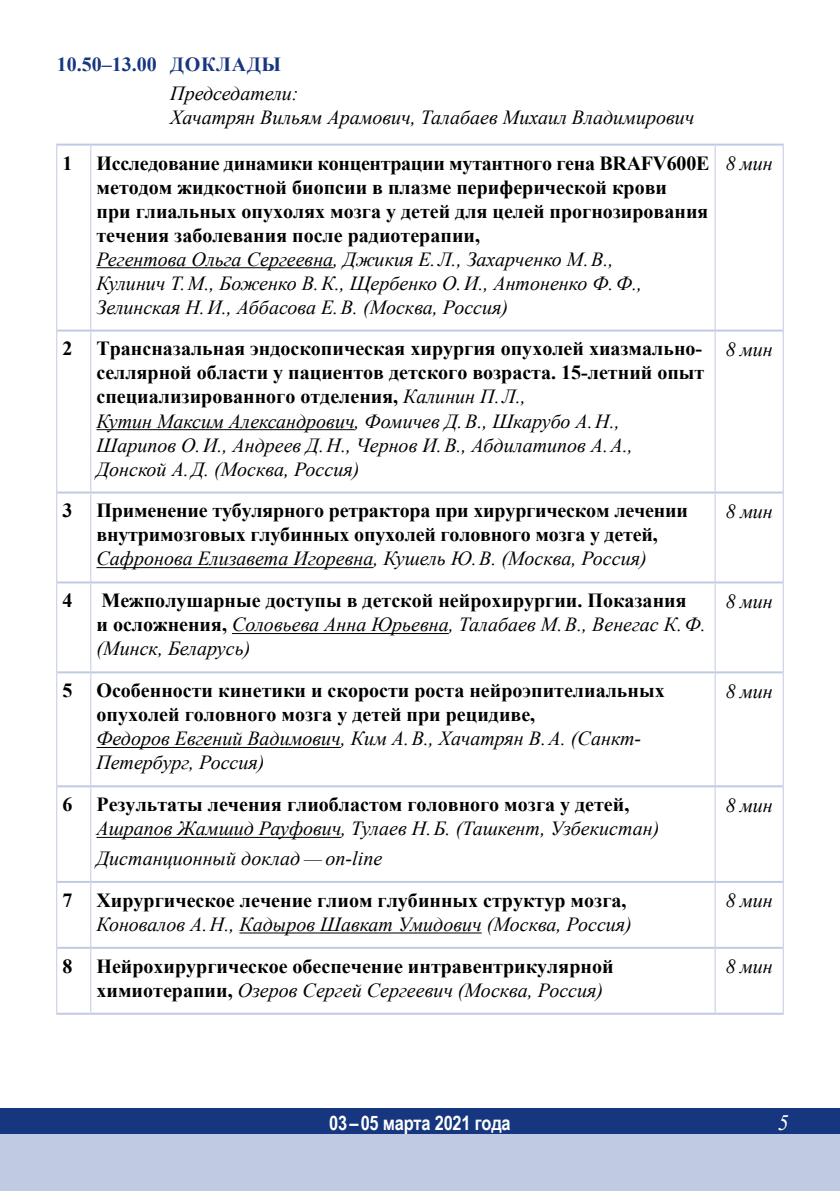
<style>
.page{position:relative;width:840px;height:1191px;background:#fff}
.page>*{position:absolute;margin:0;border:0;box-sizing:border-box;transform-origin:0 0}
.t1{font:italic 22px "Times New Roman";color:#fff}
.t2{font:700 20px/24px "Times New Roman";color:#000}
.t3{font:italic 20px/24px "Times New Roman";color:#000}
.t4{font:700 20px "Arial Narrow";letter-spacing:-.01em;color:#fff}
.t5{font:700 20px "Times New Roman";color:#16367f}
.s1{font-weight:400;font-style:italic}
</style>
<div class="page">
<div style="left:0;top:1108px;width:839px;height:26px;background:#16367f"></div>
<div style="left:0;top:1134px;width:839px;height:57px;background:#c0cae3"></div>
<hr style="left:56px;top:146px;width:1px;height:184px;background:#c0cae3">
<hr style="left:90px;top:146px;width:1px;height:183px;background:#c0cae3">
<hr style="left:714px;top:146px;width:1px;height:183px;background:#c0cae3">
<hr style="left:782px;top:146px;width:1px;height:184px;background:#c0cae3">
<hr style="left:56px;top:330px;width:1px;height:162px;background:#c0cae3">
<hr style="left:90px;top:331px;width:1px;height:160px;background:#c0cae3">
<hr style="left:714px;top:331px;width:1px;height:160px;background:#c0cae3">
<hr style="left:782px;top:330px;width:1px;height:162px;background:#c0cae3">
<hr style="left:56px;top:492px;width:1px;height:90px;background:#c0cae3">
<hr style="left:90px;top:493px;width:1px;height:88px;background:#c0cae3">
<hr style="left:714px;top:493px;width:1px;height:88px;background:#c0cae3">
<hr style="left:782px;top:492px;width:1px;height:90px;background:#c0cae3">
<hr style="left:56px;top:582px;width:1px;height:90px;background:#c0cae3">
<hr style="left:90px;top:583px;width:1px;height:88px;background:#c0cae3">
<hr style="left:714px;top:583px;width:1px;height:88px;background:#c0cae3">
<hr style="left:782px;top:582px;width:1px;height:90px;background:#c0cae3">
<hr style="left:56px;top:672px;width:1px;height:114px;background:#c0cae3">
<hr style="left:90px;top:673px;width:1px;height:112px;background:#c0cae3">
<hr style="left:714px;top:673px;width:1px;height:112px;background:#c0cae3">
<hr style="left:782px;top:672px;width:1px;height:114px;background:#c0cae3">
<hr style="left:56px;top:786px;width:1px;height:96px;background:#c0cae3">
<hr style="left:90px;top:787px;width:1px;height:94px;background:#c0cae3">
<hr style="left:714px;top:787px;width:1px;height:94px;background:#c0cae3">
<hr style="left:782px;top:786px;width:1px;height:96px;background:#c0cae3">
<hr style="left:56px;top:882px;width:1px;height:65px;background:#c0cae3">
<hr style="left:90px;top:883px;width:1px;height:63px;background:#c0cae3">
<hr style="left:714px;top:883px;width:1px;height:63px;background:#c0cae3">
<hr style="left:782px;top:882px;width:1px;height:65px;background:#c0cae3">
<hr style="left:56px;top:947px;width:1px;height:65px;background:#c0cae3">
<hr style="left:90px;top:948px;width:1px;height:64px;background:#c0cae3">
<hr style="left:714px;top:948px;width:1px;height:64px;background:#c0cae3">
<hr style="left:782px;top:947px;width:1px;height:65px;background:#c0cae3">
<hr style="left:56px;top:144px;width:35px;height:2px;background:#c0cae3">
<hr style="left:91px;top:144px;width:623px;height:2px;background:#c0cae3">
<hr style="left:714px;top:144px;width:69px;height:2px;background:#c0cae3">
<hr style="left:57px;top:329px;width:34px;height:2px;background:#c0cae3">
<hr style="left:91px;top:329px;width:623px;height:2px;background:#c0cae3">
<hr style="left:714px;top:329px;width:68px;height:2px;background:#c0cae3">
<hr style="left:57px;top:491px;width:34px;height:2px;background:#c0cae3">
<hr style="left:91px;top:491px;width:623px;height:2px;background:#c0cae3">
<hr style="left:714px;top:491px;width:68px;height:2px;background:#c0cae3">
<hr style="left:57px;top:581px;width:34px;height:2px;background:#c0cae3">
<hr style="left:91px;top:581px;width:623px;height:2px;background:#c0cae3">
<hr style="left:714px;top:581px;width:68px;height:2px;background:#c0cae3">
<hr style="left:57px;top:671px;width:34px;height:2px;background:#c0cae3">
<hr style="left:91px;top:671px;width:623px;height:2px;background:#c0cae3">
<hr style="left:714px;top:671px;width:68px;height:2px;background:#c0cae3">
<hr style="left:57px;top:785px;width:34px;height:2px;background:#c0cae3">
<hr style="left:91px;top:785px;width:623px;height:2px;background:#c0cae3">
<hr style="left:714px;top:785px;width:68px;height:2px;background:#c0cae3">
<hr style="left:57px;top:881px;width:34px;height:2px;background:#c0cae3">
<hr style="left:91px;top:881px;width:623px;height:2px;background:#c0cae3">
<hr style="left:714px;top:881px;width:68px;height:2px;background:#c0cae3">
<hr style="left:57px;top:946px;width:34px;height:2px;background:#c0cae3">
<hr style="left:91px;top:946px;width:623px;height:2px;background:#c0cae3">
<hr style="left:714px;top:946px;width:68px;height:2px;background:#c0cae3">
<hr style="left:56px;top:1012px;width:35px;height:2px;background:#c0cae3">
<hr style="left:91px;top:1012px;width:623px;height:2px;background:#c0cae3">
<hr style="left:714px;top:1012px;width:69px;height:2px;background:#c0cae3">
<hr style="left:96px;top:267px;width:237px;height:1px;background:#000">
<hr style="left:96px;top:429px;width:258px;height:1px;background:#000">
<hr style="left:96px;top:567px;width:277px;height:1px;background:#000">
<hr style="left:232px;top:633px;width:216px;height:1px;background:#000">
<hr style="left:96px;top:747px;width:244px;height:1px;background:#000">
<hr style="left:96px;top:837px;width:245px;height:1px;background:#000">
<hr style="left:239px;top:932px;width:242px;height:1px;background:#000">
<p class="t5" style="left:57px;top:49px;width:144px">10.50–13.00 Доклад</p>
<p class="t5" style="left:261px;top:49px;width:21px">ы</p>
<p class="t3" style="left:170px;top:81px;width:525px">Председатели:<br>Хачатрян Вильям Арамович, Талабаев Михаил Владимирович</p>
<p class="t2" style="left:96px;top:150px;width:614px;text-indent:-34px">1 Исследование динамики концентрации мутантного гена BRAFV600E методом жидкостной биопсии в плазме периферической крови<br>при глиальных опухолях мозга у детей для целей прогнозирования течения заболевания после радиотерапии,</p>
<p class="t3" style="left:96px;top:246px;width:547px">Регентова Ольга Сергеевна, Джикия Е.Л., Захарченко М.В.,<br>Кулинич Т.М., Боженко В.К., Щербенко О.И., Антоненко Ф.Ф.,<br>Зелинская Н.И., Аббасова Е.В. (Москва, Россия)</p>
<p class="t3" style="left:725px;top:151px;width:48px">8 мин</p>
<p class="t2" style="left:96px;top:336px;width:609px;text-indent:-34px">2 Трансназальная эндоскопическая хирургия опухолей хиазмально&shy;селлярной области у пациентов детского возраста. 15-летний опыт специализированного отделения, <span class="s1">Калинин П.Л.,<br>Кутин Максим Александрович, Фомичев Д.В., Шкарубо А.Н.,<br>Шарипов О.И., Андреев Д.Н., Чернов И.В., Абдилатипов А.А., Донской А.Д. (Москва, Россия)</span></p>
<p class="t3" style="left:725px;top:337px;width:48px">8 мин</p>
<p class="t2" style="left:62px;top:498px;width:626px;text-align:center">3 Применение тубулярного ретрактора при хирургическом лечении внутримозговых глубинных опухолей головного мозга у детей,</p>
<p class="t3" style="left:96px;top:546px;width:551px">Сафронова Елизавета Игоревна, Кушель Ю.В. (Москва, Россия)</p>
<p class="t3" style="left:725px;top:498px;width:48px">8 мин</p>
<p class="t2" style="left:62px;top:588px;width:11px">4</p>
<p class="t2" style="left:96px;top:588px;width:610px">Межполушарные доступы в детской нейрохирургии. Показания<br>и осложнения, <span class="s1">Соловьева Анна Юрьевна, Талабаев М.В., Венегас К.Ф. (Минск, Беларусь)</span></p>
<p class="t3" style="left:725px;top:588px;width:48px">8 мин</p>
<p class="t2" style="left:96px;top:678px;width:569px;text-indent:-34px">5 Особенности кинетики и скорости роста нейроэпителиальных опухолей головного мозга у детей при рецидиве,</p>
<p class="t3" style="left:96px;top:726px;width:546px">Федоров Евгений Вадимович, Ким А.В., Хачатрян В.А. (Санкт-<br>Петербург, Россия)</p>
<p class="t3" style="left:725px;top:678px;width:48px">8 мин</p>
<p class="t2" style="left:62px;top:792px;width:568px">6 Результаты лечения глиобластом головного мозга у детей,</p>
<p class="t3" style="left:96px;top:813px;width:564px;line-height:29.6px">Ашрапов Жамшид Рауфович, Тулаев Н.Б. (Ташкент, Узбекистан)<br>Дистанционный доклад — on-line</p>
<p class="t2" style="left:62px;top:887px;width:565px">7 Хирургическое лечение глиом глубинных структур мозга,</p>
<p class="t3" style="left:96px;top:911px;width:536px">Коновалов А.Н., Кадыров Шавкат Умидович (Москва, Россия)</p>
<p class="t3" style="left:725px;top:792px;width:48px">8 мин</p>
<p class="t3" style="left:725px;top:888px;width:48px">8 мин</p>
<p class="t2" style="left:96px;top:953px;width:518px;text-indent:-34px">8 Нейрохирургическое обеспечение интравентрикулярной химиотерапии, <span class="s1">Озеров Сергей Сергеевич (Москва, Россия)</span></p>
<p class="t3" style="left:725px;top:954px;width:48px">8 мин</p>
<p class="t4" style="left:329px;top:1107px;width:183px">03 – 05 марта 2021 года</p>
<p class="t1" style="left:777px;top:1107px;width:12px">5</p>
</div>
